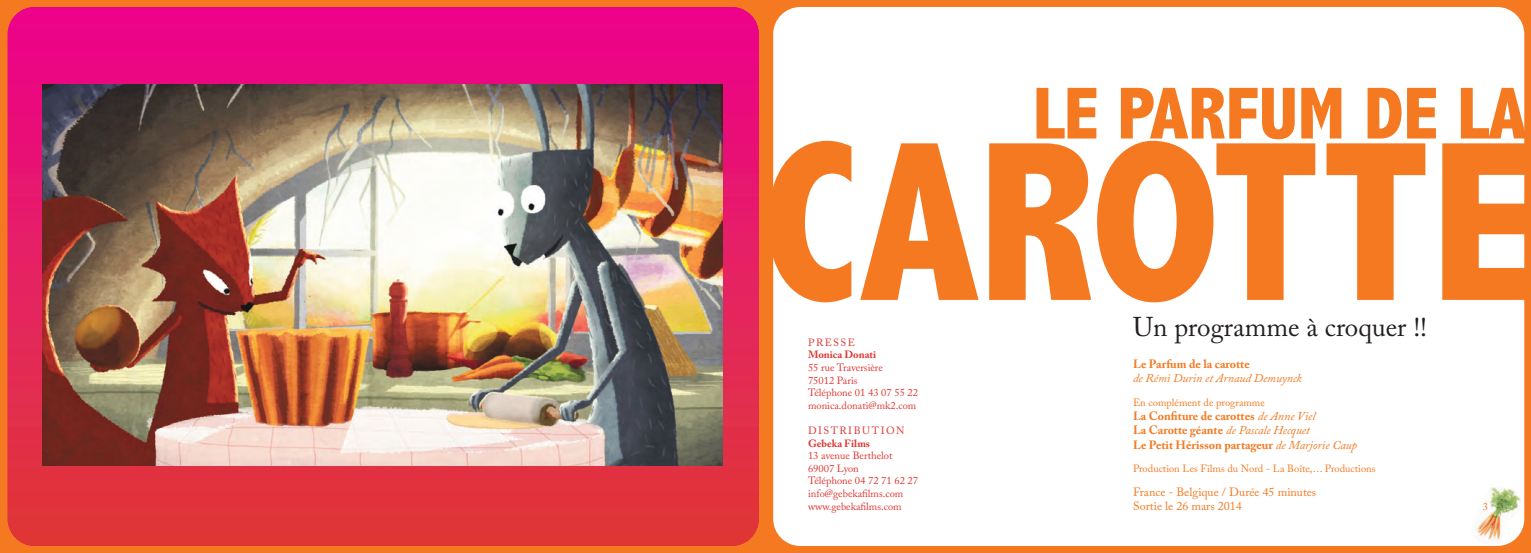
<style>
.page{position:relative;width:1531px;height:553px;background:#fff}
.page>*{position:absolute;margin:0;border:0;box-sizing:border-box;transform-origin:0 0}
.t1{font:800 condensed 229.65px "Abadi";color:#f47921}
.t2{font:800 condensed 74.4px "Abadi";color:#f47921}
.t3{font:27px "Adobe Caslon Pro";color:#231f20}
.t4{font:700 12px/14.4px "Adobe Caslon Pro";color:#f47921}
.t5{font:12px/14.4px "Adobe Caslon Pro";color:#f47921}
.t6{font:italic 12px "Adobe Caslon Pro";color:#f47921}
.t7{font:10.5px/12.6px "Adobe Caslon Pro";color:#de3631}
.t8{font:10.5px "Adobe Caslon Pro";color:#f47921}
.t9{font:700 10.5px "Adobe Caslon Pro";color:#de3631}
.t10{font:10.5px "Adobe Caslon Pro";letter-spacing:.14em;color:#de3631}
.s1{font-weight:400;font-style:italic}
</style>
<div class="page">
<div style="left:765px;top:0;width:766px;height:553px;background:#f47921"></div>
<div style="left:773px;top:7px;width:751px;height:539px;background:#fff;border-radius:27px"></div>
<div style="left:0;top:0;width:765px;height:553px;background:#f47921"></div>
<div style="left:8px;top:7px;width:751px;height:539px;background:linear-gradient(to bottom,#e9038b,#dd3c36);border-radius:27px"></div>
<img style="left:43px;top:85px;width:680px;height:380px">
<img style="left:1474px;top:487px;width:47px;height:59px">
<h2 class="t2" style="left:1033px;top:69px;width:496px">LE PARFUM DE LA</h2>
<h1 class="t1" style="left:761px;top:86px;width:779px">CAROTTE</h1>
<p class="t7" style="left:808px;top:337px;width:48px">PrESSE</p>
<p class="t9" style="left:808px;top:350px;width:70px">Monica Donati</p>
<p class="t7" style="left:808px;top:362px;width:112px">55 rue Traversière<br>75012 Paris<br>Téléphone 01 43 07 55 22 monica.donati@mk2.com</p>
<p class="t10" style="left:808px;top:426px;width:98px">DiSTriBUTioN</p>
<p class="t9" style="left:808px;top:439px;width:64px">Gebeka Films</p>
<p class="t7" style="left:808px;top:450px;width:112px">13 avenue Berthelot<br>69007 Lyon<br>Téléphone 04 72 71 62 27 info@gebekafilms.com www.gebekafilms.com</p>
<h3 class="t3" style="left:1133px;top:317px;width:296px">Un programme à croquer !!</h3>
<p class="t4" style="left:1133px;top:358px;width:118px">Le Parfum de la carotte</p>
<p class="t6" style="left:1133px;top:374px;width:170px">de Rémi Durin et Arnaud Demuynck</p>
<p class="t8" style="left:1133px;top:398px;width:133px">En complément de programme</p>
<p class="t4" style="left:1133px;top:410px;width:226px">La Confiture de carottes <span class="s1">de Anne Viel<br></span>La Carotte géante <span class="s1">de Pascale Hecquet<br></span>Le Petit Hérisson partageur <span class="s1">de Marjorie Caup</span></p>
<p class="t8" style="left:1133px;top:465px;width:244px">Production Les Films du Nord - La Boîte,… Productions</p>
<p class="t5" style="left:1133px;top:486px;width:185px">France - Belgique / Durée 45 minutes<br>Sortie le 26 mars 2014</p>
<p class="t8" style="left:1482px;top:502px;width:7px">3</p>
</div>
